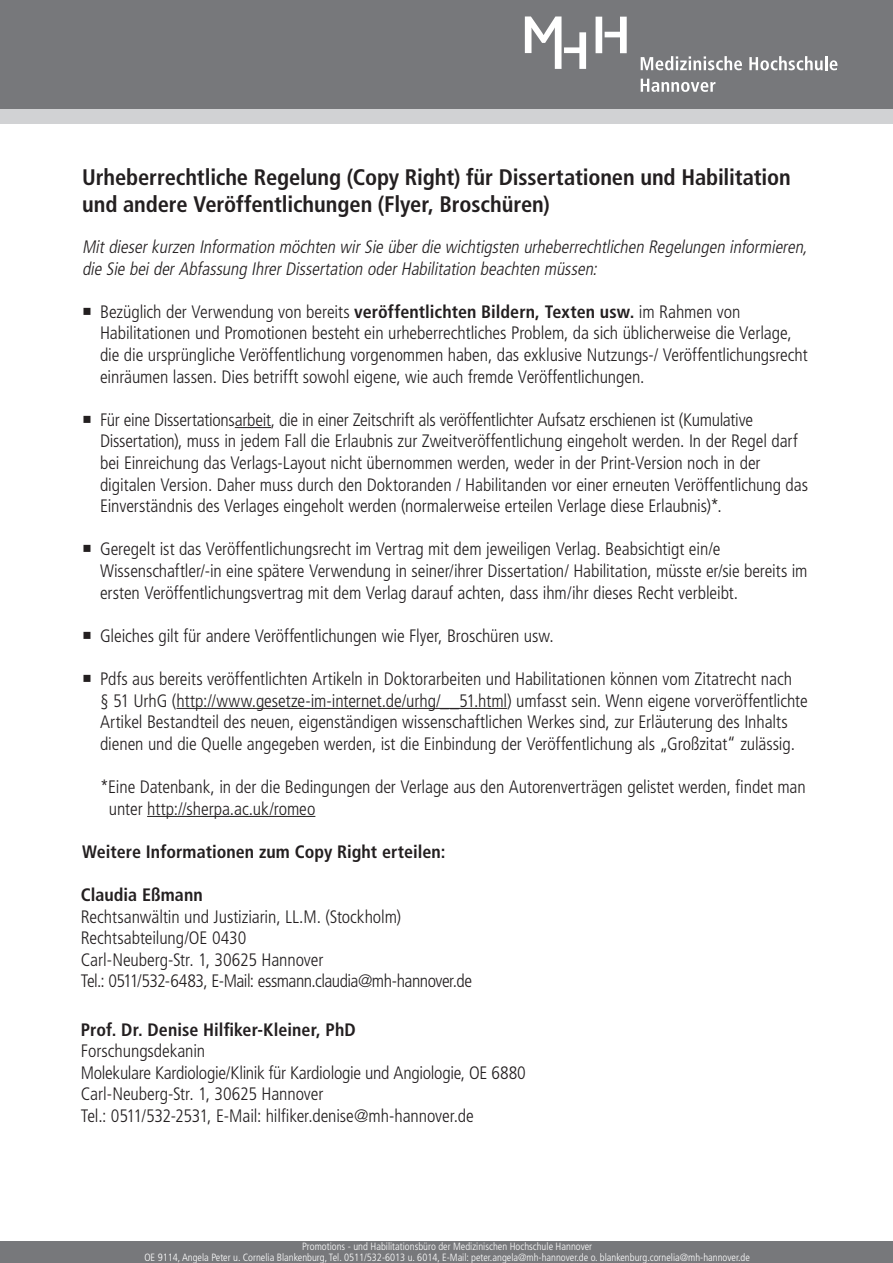
<style>
.page{position:relative;width:893px;height:1263px;background:#fff}
.page>*{position:absolute;margin:0;border:0;box-sizing:border-box;transform-origin:0 0}
.t1{font:700 condensed 22.5px/27px "Frutiger LT Std";letter-spacing:-.005em;color:#231f20}
.t2{font:300 condensed 18px/21.6px "Frutiger LT Std";letter-spacing:-.005em;color:#231f20}
.t3{font:italic 300 condensed 18px/21.6px "Frutiger LT Std";color:#231f20}
.t4{font:700 condensed 18px "Frutiger LT Std";letter-spacing:.005em;color:#231f20}
.t5{font:300 condensed 10.5px/10.5px "Frutiger LT Std";color:#fff;text-align:center}
.s1{font-weight:700}
</style>
<div class="page">
<div style="left:0;top:0;width:893px;height:109px;background:#77787b"></div>
<div style="left:0;top:109px;width:893px;height:15px;background:#d1d2d4"></div>
<div style="left:0;top:1241px;width:893px;height:22px;background:#77787b"></div>
<svg style="left:525px;top:16px;width:61px;height:53px"></svg>
<svg style="left:596px;top:17px;width:31px;height:36px"></svg>
<svg style="left:641px;top:56px;width:101px;height:14px"></svg>
<svg style="left:749px;top:56px;width:88px;height:14px"></svg>
<svg style="left:641px;top:79px;width:74px;height:13px"></svg>
<hr style="left:235px;top:427px;width:36px;height:1px;background:#231f20">
<hr style="left:176px;top:708px;width:331px;height:1px;background:#231f20">
<hr style="left:147px;top:816px;width:168px;height:1px;background:#231f20">
<p class="t1" style="left:82px;top:164px;width:710px">Urheberrechtliche Regelung (Copy Right) für Dissertationen und Habilitation und andere Veröffentlichungen (Flyer, Broschüren)</p>
<p class="t3" style="left:82px;top:236px;width:730px">Mitdieserkurzen Information möchten wirSie überdie wichtigsten urheberrechtlichen Regelungen informieren, die Sie beiderAbfassung IhrerDissertation oderHabilitation beachten müssen:</p>
<p class="t2" style="left:100px;top:301px;width:709px;text-indent:-18px">○ Bezüglich der Verwendung von bereits <span class="s1">veröffentlichten Bildern, Texten usw.</span> im Rahmen von Habilitationen und Promotionen besteht ein urheberrechtliches Problem, da sich üblicherweise die Verlage, die die ursprüngliche Veröffentlichung vorgenommen haben, das exklusive Nutzungs-/ Veröffentlichungsrecht einräumen lassen. Dies betrifft sowohl eigene, wie auch fremde Veröffentlichungen.</p>
<p class="t2" style="left:100px;top:409px;width:709px;text-indent:-18px">○ Für eine Dissertationsarbeit, die in einer Zeitschrift als veröffentlichter Aufsatz erschienen ist (Kumulative Dissertation), muss in jedem Fall die Erlaubnis zur Zweitveröffentlichung eingeholt werden. In der Regel darf bei Einreichung das Verlags-Layout nicht übernommen werden, weder in der Print-Version noch in der digitalen Version. Daher muss durch den Doktoranden / Habilitanden vor einer erneuten Veröffentlichung das Einverständnis des Verlages eingeholt werden (normalerweise erteilen Verlage diese Erlaubnis)*.</p>
<p class="t2" style="left:100px;top:539px;width:709px;text-indent:-18px">○ Geregelt ist das Veröffentlichungsrecht im Vertrag mit dem jeweiligen Verlag. Beabsichtigt ein/e<br>Wissenschaftler/-in eine spätere Verwendung in seiner/ihrer Dissertation/ Habilitation, müsste er/sie bereits im ersten Veröffentlichungsvertrag mit dem Verlag darauf achten, dass ihm/ihr dieses Recht verbleibt.</p>
<p class="t2" style="left:82px;top:625px;width:473px">○ Gleiches gilt für andere Veröffentlichungen wie Flyer, Broschüren usw.</p>
<p class="t2" style="left:100px;top:668px;width:709px;text-indent:-18px">○ Pdfs aus bereits veröffentlichten Artikeln in Doktorarbeiten und Habilitationen können vom Zitatrecht nach<br>§ 51 UrhG (http://www.gesetze-im-internet.de/urhg/__51.html) umfasst sein. Wenn eigene vorveröffentlichte Artikel Bestandteil des neuen, eigenständigen wissenschaftlichen Werkes sind, zur Erläuterung des Inhalts dienen und die Quelle angegeben werden, ist die Einbindung der Veröffentlichung als „Großzitat“ zulässig.</p>
<p class="t2" style="left:109px;top:776px;width:698px;text-indent:-9px">*Eine Datenbank, in der die Bedingungen der Verlage aus den Autorenverträgen gelistet werden, findet man unter http://sherpa.ac.uk/romeo</p>
<p class="t4" style="left:82px;top:841px;width:365px">Weitere Informationen zum Copy Right erteilen:</p>
<p class="t4" style="left:81px;top:884px;width:124px">Claudia Eßmann</p>
<p class="t2" style="left:81px;top:906px;width:393px">Rechtsanwältin und Justiziarin, LL.M. (Stockholm)<br>Rechtsabteilung/OE 0430<br>Carl-Neuberg-Str. 1, 30625 Hannover<br>Tel.: 0511/532-6483, E-Mail: essmann.claudia@mh-hannover.de</p>
<p class="t4" style="left:81px;top:1019px;width:277px">Prof. Dr. Denise Hilfiker-Kleiner, PhD</p>
<p class="t2" style="left:81px;top:1040px;width:447px">Forschungsdekanin<br>Molekulare Kardiologie/Klinik für Kardiologie und Angiologie, OE 6880<br>Carl-Neuberg-Str. 1, 30625 Hannover<br>Tel.: 0511/532-2531, E-Mail: hilfiker.denise@mh-hannover.de</p>
<p class="t5" style="left:144px;top:1241px;width:607px">Promotions - und Habilitationsbüro der Medizinischen Hochschule Hannover<br>OE 9114, Angela Peter u. Cornelia Blankenburg, Tel. 0511/532-6013 u. 6014, E-Mail: peter.angela@mh-hannover.de o. blankenburg.cornelia@mh-hannover.de</p>
</div>
